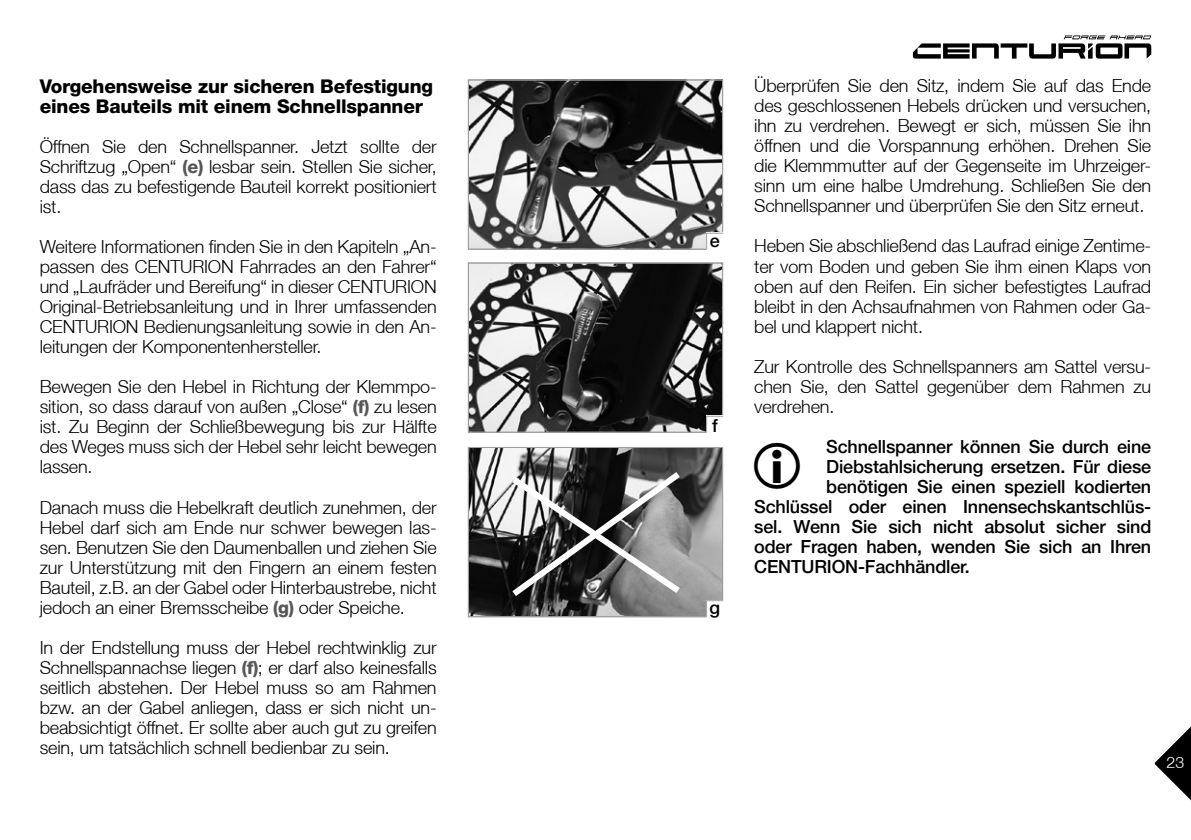
<style>
.page{position:relative;width:1191px;height:840px;background:#fff}
.page>*{position:absolute;margin:0;border:0;box-sizing:border-box;transform-origin:0 0}
.t1{font:46.4px "Picto";color:#000}
.t2{font:800 19px/20px "Helvetica Neue LT Std";letter-spacing:-.01em;color:#000}
.t3{font:300 18px/20px "Helvetica Neue LT";letter-spacing:-.01em;color:#000;text-align:justify}
.t4{font:500 18px "Helvetica Neue LT";letter-spacing:-.01em;color:#000}
.t5{font:300 16px "Helvetica Neue LT";color:#fff}
.s1{font-family:"Helvetica Neue LT Std";font-weight:800;color:#575756}
</style>
<div class="page">
<svg style="left:1154px;top:726px;width:37px;height:73px"></svg>
<svg style="left:913px;top:35px;width:238px;height:24px"></svg>
<img style="left:470px;top:264px;width:251px;height:166px">
<img style="left:470px;top:448px;width:251px;height:167px">
<img style="left:470px;top:81px;width:251px;height:166px">
<svg style="left:506px;top:466px;width:180px;height:135px"></svg>
<div style="left:468px;top:262px;width:255px;height:170px;border:1px solid #9f9f9f"></div>
<div style="left:468px;top:446px;width:255px;height:171px;border:1px solid #9f9f9f"></div>
<div style="left:468px;top:79px;width:255px;height:170px;border:1px solid #9f9f9f"></div>
<svg style="left:705px;top:232px;width:18px;height:18px"></svg>
<svg style="left:705px;top:415px;width:18px;height:18px"></svg>
<svg style="left:705px;top:599px;width:19px;height:19px"></svg>
<p class="t2" style="left:40px;top:76px;width:395px">Vorgehensweise zur sicheren Befestigung eines Bauteils mit einem Schnellspanner</p>
<p class="t3" style="left:40px;top:136px;width:398px">Öffnen Sie den Schnellspanner. Jetzt sollte der Schriftzug „Open“ <span class="s1">(e)</span> lesbar sein. Stellen Sie sicher, dass das zu befestigende Bauteil korrekt positioniert ist.</p>
<p class="t3" style="left:40px;top:236px;width:398px">Weitere Informationen finden Sie in den Kapiteln „An&shy;passen des CENTURION Fahrrades an den Fahrer“ und „Laufräder und Bereifung“ in dieser CENTURION Original-Betriebsanleitung und in Ihrer umfassenden CENTURION Bedienungsanleitung sowie in den An&shy;leitungen der Komponentenhersteller.</p>
<p class="t3" style="left:40px;top:376px;width:398px">Bewegen Sie den Hebel in Richtung der Klemmpo&shy;sition, so dass darauf von außen „Close“ <span class="s1">(f)</span> zu lesen ist. Zu Beginn der Schließbewegung bis zur Hälfte des Weges muss sich der Hebel sehr leicht bewegen lassen.</p>
<p class="t3" style="left:40px;top:496px;width:398px">Danach muss die Hebelkraft deutlich zunehmen, der Hebel darf sich am Ende nur schwer bewegen las&shy;sen. Benutzen Sie den Daumenballen und ziehen Sie zur Unterstützung mit den Fingern an einem festen Bauteil, z.B. an der Gabel oder Hinterbaustrebe, nicht jedoch an einer Bremsscheibe <span class="s1">(g)</span> oder Speiche.</p>
<p class="t3" style="left:40px;top:636px;width:398px">In der Endstellung muss der Hebel rechtwinklig zur Schnellspannachse liegen <span class="s1">(f)</span>; er darf also keinesfalls seitlich abstehen. Der Hebel muss so am Rahmen bzw. an der Gabel anliegen, dass er sich nicht un&shy;beabsichtigt öffnet. Er sollte aber auch gut zu greifen sein, um tatsächlich schnell bedienbar zu sein.</p>
<p class="t4" style="left:709px;top:229px;width:12px">e</p>
<p class="t4" style="left:712px;top:414px;width:7px">f</p>
<p class="t4" style="left:709px;top:596px;width:12px">g</p>
<p class="t3" style="left:754px;top:75px;width:398px">Überprüfen Sie den Sitz, indem Sie auf das Ende des geschlossenen Hebels drücken und versuchen, ihn zu verdrehen. Bewegt er sich, müssen Sie ihn öffnen und die Vorspannung erhöhen. Drehen Sie die Klemmmutter auf der Gegenseite im Uhrzeiger&shy;sinn um eine halbe Umdrehung. Schließen Sie den Schnellspanner und überprüfen Sie den Sitz erneut.</p>
<p class="t3" style="left:754px;top:235px;width:398px">Heben Sie abschließend das Laufrad einige Zentime&shy;ter vom Boden und geben Sie ihm einen Klaps von oben auf den Reifen. Ein sicher befestigtes Laufrad bleibt in den Achsaufnahmen von Rahmen oder Ga&shy;bel und klappert nicht.</p>
<p class="t3" style="left:754px;top:355px;width:398px">Zur Kontrolle des Schnellspanners am Sattel versu&shy;chen Sie, den Sattel gegenüber dem Rahmen zu verdrehen.</p>
<h1 class="t1" style="left:754px;top:442px;width:40px">I</h1>
<p class="t4" style="left:826px;top:435px;width:326px">Schnellspanner können Sie durch eine</p>
<p class="t4" style="left:826px;top:455px;width:326px">Diebstahlsicherung ersetzen. Für diese</p>
<p class="t4" style="left:826px;top:475px;width:326px">benötigen Sie einen speziell kodierten</p>
<p class="t4" style="left:754px;top:495px;width:398px">Schlüssel oder einen Innensechskantschlüs-</p>
<p class="t4" style="left:754px;top:515px;width:398px">sel. Wenn Sie sich nicht absolut sicher sind</p>
<p class="t4" style="left:754px;top:535px;width:398px">oder Fragen haben, wenden Sie sich an Ihren</p>
<p class="t4" style="left:754px;top:555px;width:217px">CENTURION-Fachhändler.</p>
<p class="t5" style="left:1166px;top:752px;width:19px">23</p>
</div>
